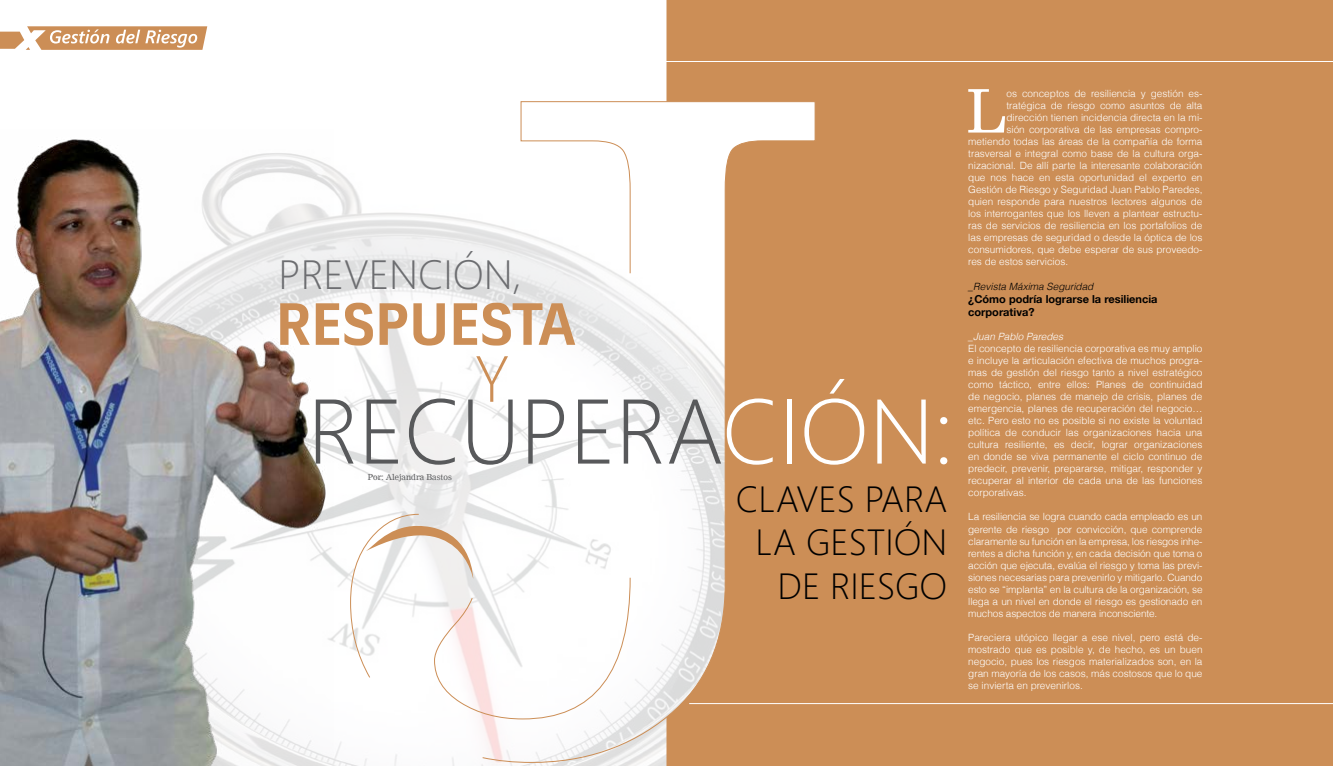
<style>
.page{position:relative;width:1333px;height:766px;background:#fff}
.page>*{position:absolute;margin:0;border:0;box-sizing:border-box;transform-origin:0 0}
.t1{font:300 91.4px "Segoe";color:#58595b}
.t2{font:300 65px "Segoe";color:#cc8e56}
.t3{font:700 60.2px "Segoe K";color:#cc8e56}
.t4{font:58.7px "Nimrod";color:#fff}
.t5{font:300 40.9px "Segoe";color:#6d6e71}
.t6{font:300 36.5px/43.8px "Segoe";color:#000;text-align:right}
.t7{font:700 11px/13.2px "Helvetica 75";color:#000}
.t8{font:300 10px/12px "Helvetica";color:#fff;text-align:justify}
.t9{font:italic 300 10px "Helvetica";color:#000}
.t10{font:italic 300 10px "Helvetica";color:#fff}
.t11{font:8px "Nimrod";color:#58595b}
.s1{color:#fff}
</style>
<div class="page">
<img style="left:333px;top:168px;width:333px;height:597px">
<img style="left:0;top:139px;width:333px;height:626px">
<div style="left:666px;top:0;width:666px;height:765px;background:#cc8e56"></div>
<svg style="left:0;top:26px;width:207px;height:24px"></svg>
<hr style="left:689px;top:702px;width:643px;height:1px;background:#fff">
<hr style="left:453px;top:61px;width:879px;height:1px;background:#fff">
<svg style="left:481px;top:101px;width:335px;height:662px"></svg>
<svg style="left:349px;top:503px;width:282px;height:216px"></svg>
<h3 class="t5" style="left:278px;top:250px;width:245px">PREVENCIÓN,</h3>
<h3 class="t3" style="left:276px;top:284px;width:301px">RESPUESTA</h3>
<h2 class="t2" style="left:474px;top:341px;width:37px">Y</h2>
<h1 class="t1" style="left:307px;top:378px;width:647px">RECUPERA<span class="s1">CIÓN:</span></h1>
<p class="t11" style="left:368px;top:472px;width:85px">Por: Alejandra Bastos</p>
<h3 class="t6" style="left:735px;top:477px;width:213px">CLAVES PARA<br>LA GESTIÓN<br>DE RIESGO</h3>
<h3 class="t4" style="left:966px;top:76px;width:41px">L</h3>
<p class="t8" style="left:1006px;top:86px;width:197px">os conceptos de resiliencia y gestión es-</p>
<p class="t8" style="left:1006px;top:98px;width:197px">tratégica de riesgo como asuntos de alta</p>
<p class="t8" style="left:1006px;top:110px;width:197px">dirección tienen incidencia directa en la mi-</p>
<p class="t8" style="left:1006px;top:122px;width:197px">sión corporativa de las empresas compro-</p>
<p class="t8" style="left:968px;top:134px;width:236px">metiendo todas las áreas de la compañía de forma</p>
<p class="t8" style="left:968px;top:146px;width:236px">trasversal e integral como base de la cultura orga-</p>
<p class="t8" style="left:968px;top:158px;width:236px">nizacional. De allí parte la interesante colaboración</p>
<p class="t8" style="left:968px;top:170px;width:236px">que nos hace en esta oportunidad el experto en</p>
<p class="t8" style="left:968px;top:182px;width:236px">Gestión de Riesgo y Seguridad Juan Pablo Paredes,</p>
<p class="t8" style="left:968px;top:194px;width:236px">quien responde para nuestros lectores algunos de</p>
<p class="t8" style="left:968px;top:206px;width:236px">los interrogantes que los lleven a plantear estructu-</p>
<p class="t8" style="left:968px;top:218px;width:236px">ras de servicios de resiliencia en los portafolios de</p>
<p class="t8" style="left:968px;top:230px;width:236px">las empresas de seguridad o desde la óptica de los</p>
<p class="t8" style="left:968px;top:242px;width:236px">consumidores, que debe esperar de sus proveedo-</p>
<p class="t8" style="left:968px;top:254px;width:101px">res de estos servicios.</p>
<p class="t9" style="left:968px;top:278px;width:127px">_Revista Máxima Seguridad</p>
<p class="t7" style="left:968px;top:292px;width:191px">¿Cómo podría lograrse la resiliencia corporativa?</p>
<p class="t10" style="left:968px;top:329px;width:96px">_Juan Pablo Paredes</p>
<p class="t8" style="left:968px;top:342px;width:236px">El concepto de resiliencia corporativa es muy amplio e incluye la articulación efectiva de muchos progra&shy;mas de gestión del riesgo tanto a nivel estratégico como táctico, entre ellos: Planes de continuidad de negocio, planes de manejo de crisis, planes de emergencia, planes de recuperación del negocio… etc. Pero esto no es posible si no existe la voluntad política de conducir las organizaciones hacia una cultura resiliente, es decir, lograr organizaciones en donde se viva permanente el ciclo continuo de predecir, prevenir, prepararse, mitigar, responder y recuperar al interior de cada una de las funciones corporativas.</p>
<p class="t8" style="left:968px;top:510px;width:236px">La resiliencia se logra cuando cada empleado es un gerente de riesgo por convicción, que comprende claramente su función en la empresa, los riesgos inhe&shy;rentes a dicha función y, en cada decisión que toma o acción que ejecuta, evalúa el riesgo y toma las previ&shy;siones necesarias para prevenirlo y mitigarlo. Cuando esto se “implanta” en la cultura de la organización, se llega a un nivel en donde el riesgo es gestionado en muchos aspectos de manera inconsciente.</p>
<p class="t8" style="left:968px;top:630px;width:236px">Pareciera utópico llegar a ese nivel, pero está de&shy;mostrado que es posible y, de hecho, es un buen negocio, pues los riesgos materializados son, en la gran mayoría de los casos, más costosos que lo que se invierta en prevenirlos.</p>
</div>
